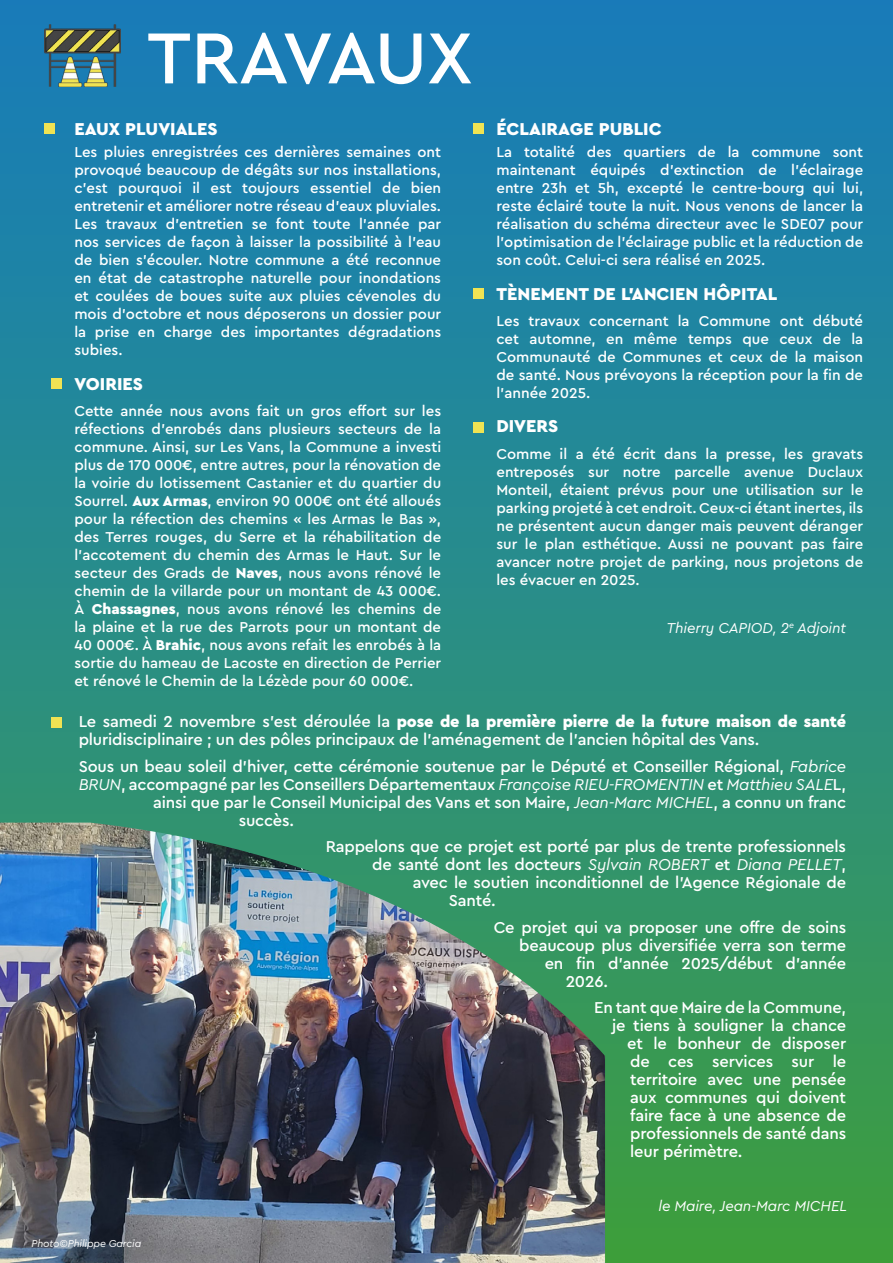
<style>
.page{position:relative;width:893px;height:1263px;background:#fff}
.page>*{position:absolute;margin:0;border:0;box-sizing:border-box;transform-origin:0 0}
.t1{font:500 75.45px "Cera Pro";letter-spacing:-.015em;color:#fff}
.t2{font:900 18px "Cera Pro";color:#fff}
.t3{font:500 16.5px/18px "Cera Pro";letter-spacing:-.01em;color:#fff}
.t4{font:500 15px/18px "Cera Pro";color:#fff;text-align:justify}
.t5{font:italic 15px "Cera Pro";letter-spacing:-.01em;color:#fff}
.t6{font:italic 10.5px "Cera Pro";letter-spacing:-.01em;color:#fff}
.s1{font-weight:900}
.s2{font-weight:400;font-style:italic}
</style>
<div class="page">
<div style="left:0;top:0;width:893px;height:1263px;background:linear-gradient(to bottom,#167cc1,#3e9f40)"></div>
<img style="left:45px;top:24px;width:75px;height:63px">
<div style="left:45px;top:124px;width:10px;height:10px;background:#f0e353"></div>
<div style="left:473px;top:124px;width:10px;height:10px;background:#f0e353"></div>
<div style="left:473px;top:288px;width:10px;height:11px;background:#f0e353"></div>
<div style="left:473px;top:422px;width:10px;height:10px;background:#f0e353"></div>
<div style="left:51px;top:717px;width:11px;height:11px;background:#f0e353"></div>
<div style="left:51px;top:378px;width:11px;height:10px;background:#f0e353"></div>
<img style="left:0;top:822px;width:605px;height:441px">
<h1 class="t1" style="left:147px;top:8px;width:327px">TRAVAUX</h1>
<p class="t2" style="left:74px;top:117px;width:145px">EAUX PLUVIALES</p>
<p class="t4" style="left:74px;top:142px;width:368px">Les pluies enregistrées ces dernières semaines ont provoqué beaucoup de dégâts sur nos installations, c’est pourquoi il est toujours essentiel de bien entretenir et améliorer notre réseau d’eaux pluviales.<br>Les travaux d’entretien se font toute l’année par nos services de façon à laisser la possibilité à l’eau de bien s’écouler. Notre commune a été reconnue en état de catastrophe naturelle pour inondations et coulées de boues suite aux pluies cévenoles du mois d’octobre et nous déposerons un dossier pour la prise en charge des importantes dégradations subies.</p>
<p class="t2" style="left:74px;top:371px;width:70px">VOIRIES</p>
<p class="t4" style="left:74px;top:401px;width:368px">Cette année nous avons fait un gros effort sur les réfections d’enrobés dans plusieurs secteurs de la commune. Ainsi, sur Les Vans, la Commune a investi plus de 170 000€, entre autres, pour la rénovation de la voirie du lotissement Castanier et du quartier du Sourrel. <span class="s1">Aux Armas</span>, environ 90 000€ ont été alloués pour la réfection des chemins « les Armas le Bas », des Terres rouges, du Serre et la réhabilitation de l’accotement du chemin des Armas le Haut. Sur le secteur des Grads de <span class="s1">Naves</span>, nous avons rénové le chemin de la villarde pour un montant de 43 000€.<br>À <span class="s1">Chassagnes</span>, nous avons rénové les chemins de la plaine et la rue des Parrots pour un montant de 40 000€. À <span class="s1">Brahic</span>, nous avons refait les enrobés à la sortie du hameau de Lacoste en direction de Perrier et rénové le Chemin de la Lézède pour 60 000€.</p>
<p class="t2" style="left:496px;top:117px;width:167px">ÉCLAIRAGE PUBLIC</p>
<p class="t4" style="left:496px;top:142px;width:368px">La totalité des quartiers de la commune sont maintenant équipés d’extinction de l’éclairage entre 23h et 5h, excepté le centre-bourg qui lui, reste éclairé toute la nuit. Nous venons de lancer la réalisation du schéma directeur avec le SDE07 pour l’optimisation de l’éclairage public et la réduction de son coût. Celui-ci sera réalisé en 2025.</p>
<p class="t2" style="left:496px;top:281px;width:282px">TÈNEMENT DE L’ANCIEN HÔPITAL</p>
<p class="t4" style="left:496px;top:311px;width:368px">Les travaux concernant la Commune ont débuté cet automne, en même temps que ceux de la Communauté de Communes et ceux de la maison de santé. Nous prévoyons la réception pour la fin de l’année 2025.</p>
<p class="t2" style="left:496px;top:414px;width:63px">DIVERS</p>
<p class="t4" style="left:496px;top:444px;width:368px">Comme il a été écrit dans la presse, les gravats entreposés sur notre parcelle avenue Duclaux Monteil, étaient prévus pour une utilisation sur le parking projeté à cet endroit. Ceux-ci étant inertes, ils ne présentent aucun danger mais peuvent déranger sur le plan esthétique. Aussi ne pouvant pas faire avancer notre projet de parking, nous projetons de les évacuer en 2025.</p>
<p class="t5" style="left:667px;top:618px;width:181px">Thierry CAPIOD, 2<sup>e</sup> Adjoint</p>
<p class="t3" style="left:79px;top:712px;width:769px">Le samedi 2 novembre s’est déroulée la <span class="s1">pose de la première pierre de la future maison de santé </span>pluridisciplinaire ; un des pôles principaux de l’aménagement de l’ancien hôpital des Vans.</p>
<p class="t3" style="left:79px;top:756px;width:769px">Sous un beau soleil d’hiver, cette cérémonie soutenue par le Député et Conseiller Régional, <span class="s2">Fabrice</span></p>
<p class="t3" style="left:79px;top:774px;width:769px"><span class="s2">BRUN</span>, accompagné par les Conseillers Départementaux <span class="s2">Françoise RIEU-FROMENTIN</span> et <span class="s2">Matthieu SALE</span>L,</p>
<p class="t3" style="left:153px;top:792px;width:694px">ainsi que par le Conseil Municipal des Vans et son Maire, <span class="s2">Jean-Marc MICHEL</span>, a connu un franc</p>
<p class="t3" style="left:239px;top:810px;width:57px">succès.</p>
<p class="t3" style="left:326px;top:837px;width:522px">Rappelons que ce projet est porté par plus de trente professionnels</p>
<p class="t3" style="left:372px;top:855px;width:475px">de santé dont les docteurs <span class="s2">Sylvain ROBERT</span> et <span class="s2">Diana PELLET</span>,</p>
<p class="t3" style="left:413px;top:873px;width:435px">avec le soutien inconditionnel de l’Agence Régionale de</p>
<p class="t3" style="left:449px;top:891px;width:49px">Santé.</p>
<p class="t3" style="left:494px;top:917px;width:354px">Ce projet qui va proposer une offre de soins</p>
<p class="t3" style="left:519px;top:935px;width:328px">beaucoup plus diversifiée verra son terme</p>
<p class="t3" style="left:545px;top:953px;width:303px">en fin d’année 2025/début d’année</p>
<p class="t3" style="left:566px;top:971px;width:44px">2026.</p>
<p class="t3" style="left:594px;top:998px;width:253px">En tant que Maire de la Commune,</p>
<p class="t3" style="left:612px;top:1016px;width:236px">je tiens à souligner la chance</p>
<p class="t3" style="left:627px;top:1034px;width:220px">et le bonheur de disposer</p>
<p class="t3" style="left:630px;top:1052px;width:217px">de ces services sur le</p>
<p class="t3" style="left:630px;top:1070px;width:217px">territoire avec une pensée</p>
<p class="t3" style="left:630px;top:1088px;width:218px">aux communes qui doivent</p>
<p class="t3" style="left:630px;top:1106px;width:217px">faire face à une absence de</p>
<p class="t3" style="left:630px;top:1124px;width:217px">professionnels de santé dans</p>
<p class="t3" style="left:630px;top:1142px;width:114px">leur périmètre.</p>
<p class="t6" style="left:31px;top:1236px;width:111px">Photo©Philippe Garcia</p>
<p class="t5" style="left:659px;top:1195px;width:190px">le Maire, Jean-Marc MICHEL</p>
</div>
